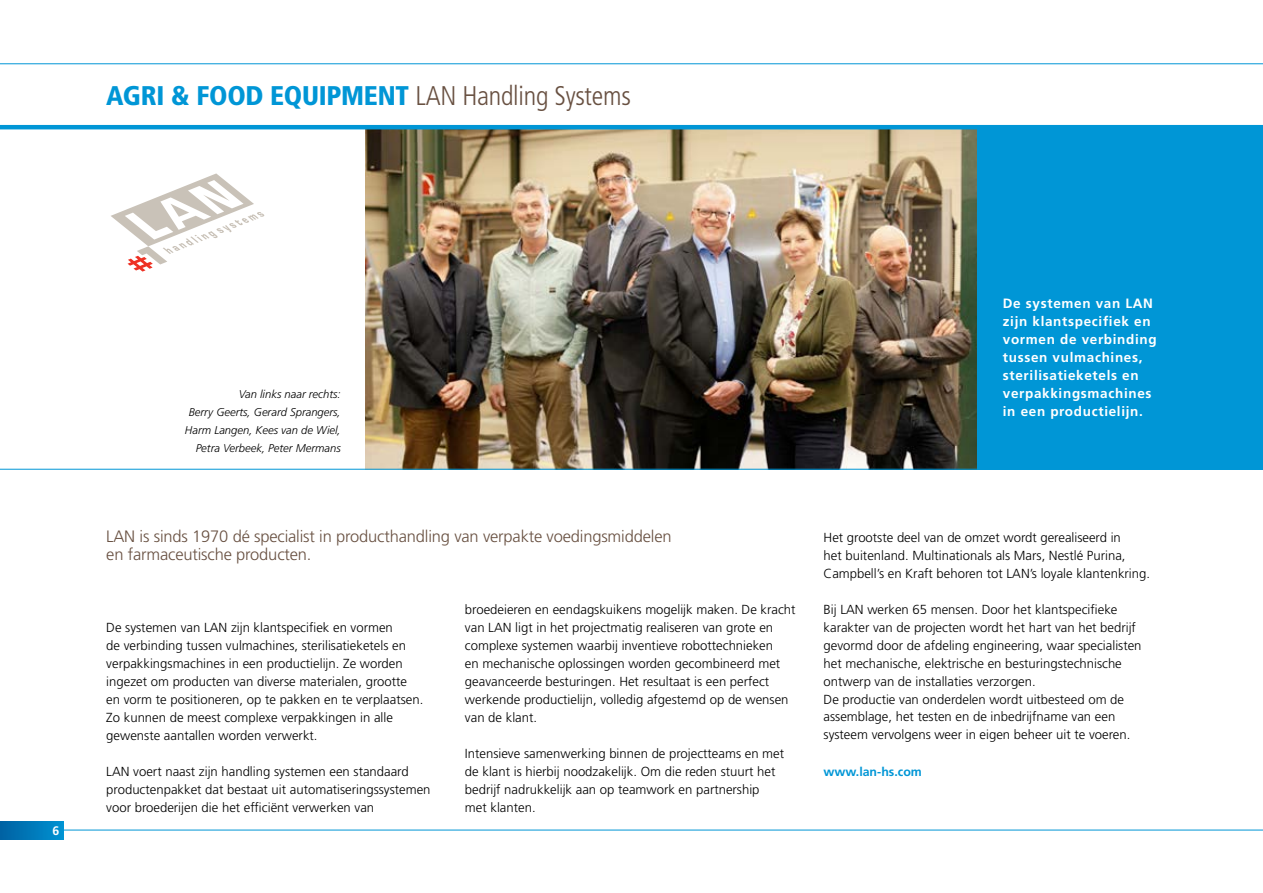
<style>
.page{position:relative;width:1263px;height:893px;background:#fff}
.page>*{position:absolute;margin:0;border:0;box-sizing:border-box;transform-origin:0 0}
.t1{font:900 condensed 27px "Frutiger LT Std";letter-spacing:-.01em;color:#0096d6}
.t2{font:300 16.5px/18px "Frutiger LT Std";letter-spacing:-.01em;color:#685041}
.t3{font:700 13.5px/18px "Frutiger LT Std";letter-spacing:.05em;color:#fff}
.t4{font:300 13.2px/18px "Frutiger LT Std";color:#000}
.t5{font:700 12.3px "Frutiger LT Std";color:#0096d6}
.t6{font:700 12.3px "Frutiger LT Std";color:#fff}
.t7{font:italic 300 11.25px/18px "Frutiger LT Std";color:#000;text-align:right}
.s1{font-weight:300;color:#685041}
</style>
<div class="page">
<hr style="left:0;top:830px;width:1263px;height:1px;background:#0096d6">
<hr style="left:0;top:63px;width:1263px;height:1px;background:#0096d6">
<div style="left:0;top:821px;width:64px;height:18px;background:linear-gradient(to right,#0061a2,#0092d2)"></div>
<img style="left:365px;top:129px;width:612px;height:340px">
<div style="left:977px;top:128px;width:286px;height:342px;background:#0096d6"></div>
<hr style="left:0;top:469px;width:1263px;height:1px;background:#0096d6">
<svg style="left:111px;top:173px;width:154px;height:99px"></svg>
<hr style="left:0;top:125px;width:1263px;height:4px;background:#0096d6">
<h1 class="t1" style="left:106px;top:79px;width:526px">AGRI &amp; FOOD EQUIPMENT <span class="s1">LAN Handling Systems</span></h1>
<p class="t6" style="left:53px;top:823px;width:8px">6</p>
<p class="t7" style="left:185px;top:385px;width:157px">Van links naar rechts:<br>Berry Geerts, Gerard Sprangers,<br>Harm Langen, Kees van de Wiel,<br>Petra Verbeek, Peter Mermans</p>
<p class="t3" style="left:1003px;top:294px;width:155px">De systemen van LAN zijn klantspecifiek en vormen de verbinding tussen vulmachines, sterilisatieketels en verpakkingsmachines in een productielijn.</p>
<p class="t2" style="left:106px;top:527px;width:567px">LAN is sinds 1970 dé specialist in producthandling van verpakte voedingsmiddelen en farmaceutische producten.</p>
<p class="t4" style="left:106px;top:618px;width:319px">De systemen van LAN zijn klantspecifiek en vormen<br>de verbinding tussen vulmachines, sterilisatieketels en verpakkingsmachines in een productielijn. Ze worden ingezet om producten van diverse materialen, grootte en vorm te positioneren, op te pakken en te verplaatsen.<br>Zo kunnen de meest complexe verpakkingen in alle gewenste aantallen worden verwerkt.</p>
<p class="t4" style="left:106px;top:762px;width:326px">LAN voert naast zijn handling systemen een standaard productenpakket dat bestaat uit automatiseringssystemen voor broederijen die het efficiënt verwerken van</p>
<p class="t4" style="left:465px;top:600px;width:332px">broedeieren en eendagskuikens mogelijk maken. De kracht van LAN ligt in het projectmatig realiseren van grote en complexe systemen waarbij inventieve robottechnieken<br>en mechanische oplossingen worden gecombineerd met geavanceerde besturingen. Het resultaat is een perfect werkende productielijn, volledig afgestemd op de wensen van de klant.</p>
<p class="t4" style="left:465px;top:744px;width:321px">Intensieve samenwerking binnen de projectteams en met de klant is hierbij noodzakelijk. Om die reden stuurt het bedrijf nadrukkelijk aan op teamwork en partnership met klanten.</p>
<p class="t4" style="left:823px;top:528px;width:328px">Het grootste deel van de omzet wordt gerealiseerd in<br>het buitenland. Multinationals als Mars, Nestlé Purina,<br>Campbell’s en Kraft behoren tot LAN’s loyale klantenkring.</p>
<p class="t4" style="left:823px;top:600px;width:319px">Bij LAN werken 65 mensen. Door het klantspecifieke karakter van de projecten wordt het hart van het bedrijf gevormd door de afdeling engineering, waar specialisten het mechanische, elektrische en besturingstechnische ontwerp van de installaties verzorgen.<br>De productie van onderdelen wordt uitbesteed om de assemblage, het testen en de inbedrijfname van een systeem vervolgens weer in eigen beheer uit te voeren.</p>
<p class="t5" style="left:823px;top:764px;width:100px">www.lan-hs.com</p>
</div>
